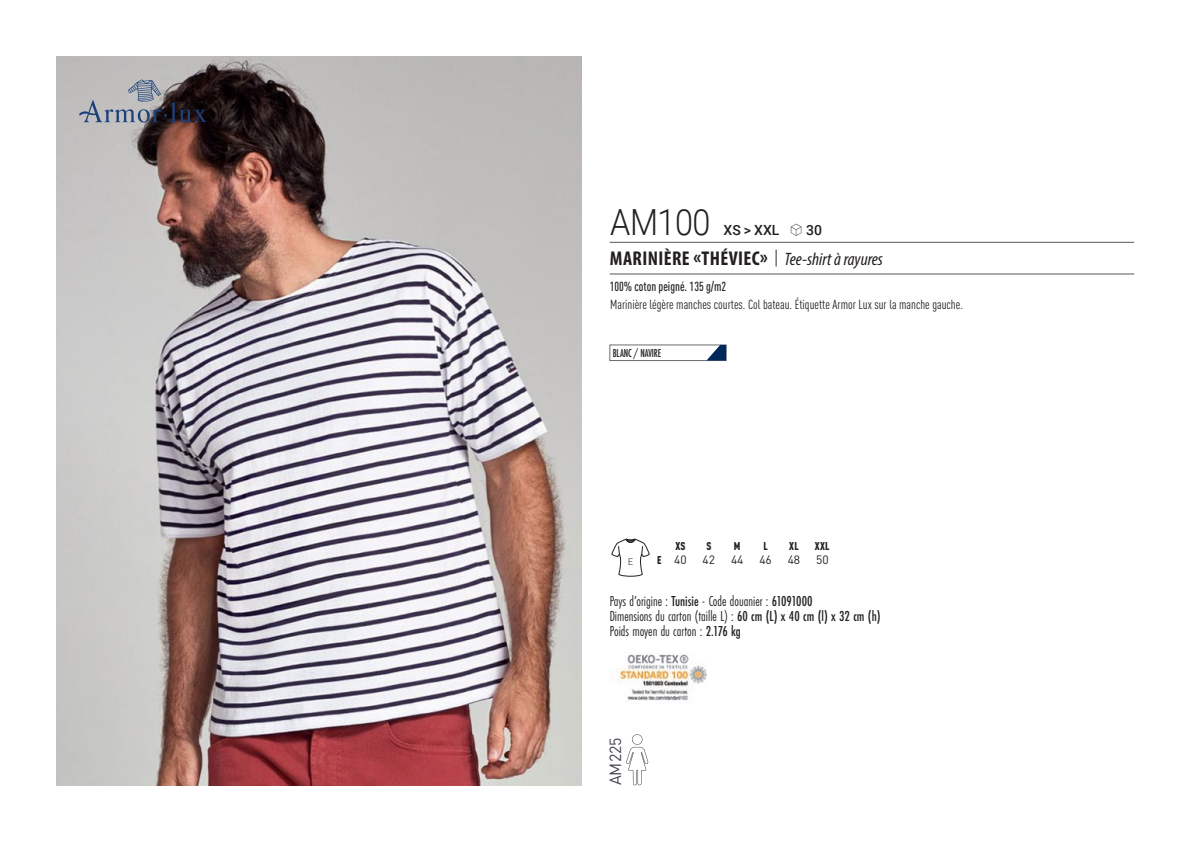
<style>
.page{position:relative;width:1191px;height:842px;background:#fff}
.page>*{position:absolute;margin:0;border:0;box-sizing:border-box;transform-origin:0 0}
.t1{font:300 36px "Roboto";letter-spacing:-.015em;color:#231f20;scale:.9 1}
.t2{font:700 condensed 20px "Myriad Pro";letter-spacing:.02em;color:#231f20}
.t3{font:16px "DIN Pro";color:#43444c}
.t4{font:15px "Futura PT Cond";color:#231f20;scale:.95 1}
.t5{font:500 14px "Roboto";letter-spacing:.005em;color:#231f20}
.t6{font:condensed 13px "DIN Pro";color:#231f20}
.grammage_2020{font:500 condensed 13px "DIN Pro";color:#231f20;scale:.95 1}
._88_tailles_tab_maig{font:12px "DIN Pro";color:#231f20}
.Coloris_nuancier_bla{font:500 12px "Futura PT Cond";letter-spacing:-.01em;color:#231f20;scale:.9 1}
._88_tailles_tab_maig-2{font:900 condensed 11.2px "DIN Pro";letter-spacing:.02em;color:#231f20;scale:.95 1}
.t7{font:300 9.2px "DIN";color:#111219}
.s1{font-family:"Linotype Shapeshifter";font-weight:400;font-size:16px}
.s2{font-family:"Roboto Condensed";font-weight:300;font-stretch:normal}
.s3{font-family:"Myriad Variable Concept";font-weight:400;font-style:italic;font-stretch:normal;font-size:18px}
.s4{font-weight:900;font-stretch:condensed;font-size:11.2px}
.s5{font-weight:500}
</style>
<div class="page">
<img style="left:57px;top:57px;width:524px;height:728px">
<svg style="left:79px;top:79px;width:127px;height:44px"></svg>
<div style="left:609px;top:345px;width:117px;height:16px;background:#fff;border:1px solid #6c6d70"></div>
<svg style="left:706px;top:345px;width:20px;height:16px"></svg>
<svg style="left:626px;top:734px;width:22px;height:51px"></svg>
<svg style="left:611px;top:539px;width:38px;height:37px"></svg>
<img style="left:619px;top:654px;width:87px;height:47px">
<hr style="left:609px;top:242px;width:525px;height:1px;background:#57585a">
<hr style="left:609px;top:274px;width:525px;height:1px;background:#57585a">
<p class="t1" style="left:610px;top:197px;width:113px">AM100</p>
<p class="t5" style="left:723px;top:220px;width:100px">XS &gt; XXL <span class="s1">S</span> 30</p>
<p class="t2" style="left:610px;top:246px;width:275px">MARINIÈRE «THÉVIEC» <span class="s2">|</span> <span class="s3">Tee-shirt à rayures</span></p>
<p class="grammage_2020" style="left:609px;top:277px;width:124px">100% coton peigné. 135 g/m2</p>
<p class="t6" style="left:610px;top:295px;width:354px">Marinière légère manches courtes. Col bateau. Étiquette Armor Lux sur la manche gauche.</p>
<p class="Coloris_nuancier_bla" style="left:613px;top:346px;width:55px">BLANC / NAVIRE</p>
<p class="t7" style="left:628px;top:556px;width:7px">E</p>
<p class="_88_tailles_tab_maig-2" style="left:675px;top:538px;width:12px">XS</p>
<p class="_88_tailles_tab_maig-2" style="left:706px;top:538px;width:7px">S</p>
<p class="_88_tailles_tab_maig-2" style="left:734px;top:538px;width:8px">M</p>
<p class="_88_tailles_tab_maig-2" style="left:763px;top:538px;width:6px">L</p>
<p class="_88_tailles_tab_maig-2" style="left:789px;top:538px;width:12px">XL</p>
<p class="_88_tailles_tab_maig-2" style="left:815px;top:538px;width:17px">XXL</p>
<p class="_88_tailles_tab_maig" style="left:657px;top:550px;width:31px"><span class="s4">E</span> 40</p>
<p class="_88_tailles_tab_maig" style="left:702px;top:550px;width:14px">42</p>
<p class="_88_tailles_tab_maig" style="left:731px;top:550px;width:14px">44</p>
<p class="_88_tailles_tab_maig" style="left:759px;top:550px;width:14px">46</p>
<p class="_88_tailles_tab_maig" style="left:787px;top:550px;width:14px">48</p>
<p class="_88_tailles_tab_maig" style="left:816px;top:550px;width:14px">50</p>
<p class="t4" style="left:609px;top:592px;width:215px">Pays d’origine : <span class="s5">Tunisie</span> - Code douanier : <span class="s5">61091000</span></p>
<p class="t4" style="left:609px;top:607px;width:287px">Dimensions du carton (taille L) : <span class="s5">60 cm (L) x 40 cm (l) x 32 cm (h)</span></p>
<p class="t4" style="left:609px;top:622px;width:140px">Poids moyen du carton : <span class="s5">2.176 kg</span></p>
<p class="t3" style="left:602px;top:785px;width:49px;rotate:-90deg">AM225</p>
</div>
